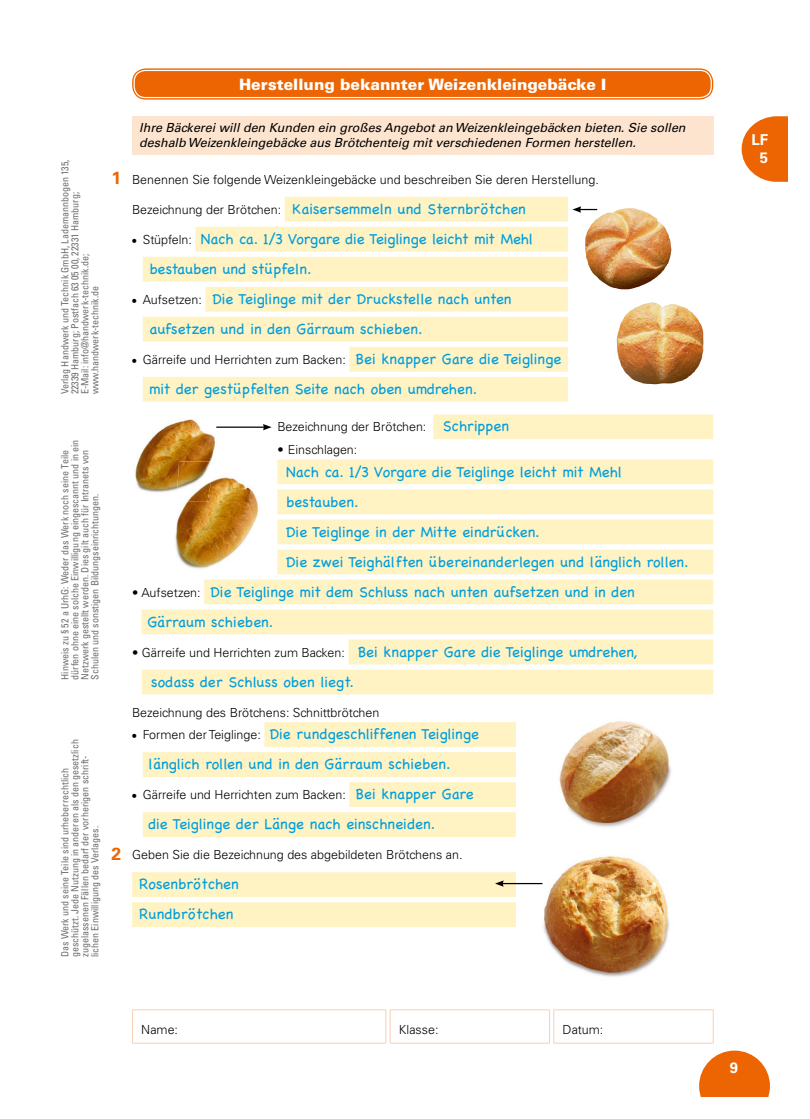
<style>
.page{position:relative;width:810px;height:1119px;background:#fff}
.page>*{position:absolute;margin:0;border:0;box-sizing:border-box;transform-origin:0 0}
.t1{font:700 17.5px "Univers LT Std";color:#ec6502}
.t2{font:900 15.62px "Univers LT Std";color:#fff}
.t3{font:15px/30px "Chalkboard";color:#009edd}
.t4{font:700 15px/18px "Univers LT Std";color:#fff;text-align:center}
.t5{font:300 12.5px "Univers LT Std";color:#000}
.t6{font:italic 12.5px/15px "Univers LT Std";color:#000}
.t7{font:condensed 10px/10px "Univers LT Std";color:#6f6f6e}
.s1{font-weight:700;font-size:17.5px;color:#ec6502}
.s2{font-family:"Chalkboard";font-weight:400;font-size:10px}
</style>
<div class="page">
<div style="left:132px;top:872px;width:581px;height:24px;background:#fff3c4"></div>
<div style="left:132px;top:902px;width:581px;height:24px;background:#fff3c4"></div>
<div style="left:433px;top:414px;width:280px;height:25px;background:#fff3c4"></div>
<div style="left:277px;top:459px;width:436px;height:25px;background:#fff3c4"></div>
<div style="left:277px;top:489px;width:436px;height:25px;background:#fff3c4"></div>
<div style="left:277px;top:519px;width:436px;height:25px;background:#fff3c4"></div>
<div style="left:277px;top:549px;width:436px;height:25px;background:#fff3c4"></div>
<div style="left:132px;top:116px;width:581px;height:38px;background:#fde4cf"></div>
<div style="left:285px;top:197px;width:283px;height:24px;background:#fff3c4"></div>
<div style="left:195px;top:227px;width:373px;height:24px;background:#fff3c4"></div>
<div style="left:143px;top:257px;width:425px;height:24px;background:#fff3c4"></div>
<div style="left:205px;top:287px;width:363px;height:24px;background:#fff3c4"></div>
<div style="left:143px;top:317px;width:425px;height:24px;background:#fff3c4"></div>
<div style="left:349px;top:347px;width:219px;height:24px;background:#fff3c4"></div>
<div style="left:143px;top:377px;width:425px;height:24px;background:#fff3c4"></div>
<img style="left:585px;top:208px;width:86px;height:81px">
<img style="left:617px;top:302px;width:86px;height:82px">
<img style="left:135px;top:419px;width:81px;height:73px">
<img style="left:172px;top:461px;width:86px;height:108px">
<img style="left:177px;top:461px;width:38px;height:40px">
<div style="left:204px;top:579px;width:509px;height:25px;background:#fff3c4"></div>
<div style="left:142px;top:609px;width:571px;height:25px;background:#fff3c4"></div>
<div style="left:348px;top:639px;width:365px;height:25px;background:#fff3c4"></div>
<div style="left:142px;top:669px;width:571px;height:25px;background:#fff3c4"></div>
<div style="left:264px;top:722px;width:449px;height:24px;background:#fff3c4"></div>
<div style="left:143px;top:752px;width:570px;height:24px;background:#fff3c4"></div>
<div style="left:349px;top:782px;width:364px;height:24px;background:#fff3c4"></div>
<div style="left:143px;top:812px;width:570px;height:24px;background:#fff3c4"></div>
<div style="left:516px;top:846px;width:197px;height:140px;background:#fff"></div>
<img style="left:529px;top:856px;width:141px;height:121px">
<div style="left:516px;top:704px;width:197px;height:140px;background:#fff"></div>
<img style="left:559px;top:721px;width:112px;height:106px">
<svg style="left:699px;top:1050px;width:71px;height:46px"></svg>
<hr style="left:132px;top:1009px;width:254px;height:1px;background:#fbceb4">
<hr style="left:132px;top:1009px;width:1px;height:33px;background:#fbceb4">
<hr style="left:385px;top:1009px;width:1px;height:33px;background:#fbceb4">
<hr style="left:132px;top:1042px;width:254px;height:1px;background:#fbceb4">
<hr style="left:390px;top:1009px;width:160px;height:1px;background:#fbceb4">
<hr style="left:390px;top:1009px;width:1px;height:33px;background:#fbceb4">
<hr style="left:549px;top:1009px;width:1px;height:33px;background:#fbceb4">
<hr style="left:390px;top:1042px;width:160px;height:1px;background:#fbceb4">
<hr style="left:553px;top:1009px;width:161px;height:1px;background:#fbceb4">
<hr style="left:553px;top:1009px;width:1px;height:33px;background:#fbceb4">
<hr style="left:713px;top:1009px;width:1px;height:33px;background:#fbceb4">
<hr style="left:553px;top:1042px;width:161px;height:1px;background:#fbceb4">
<svg style="left:742px;top:116px;width:46px;height:66px"></svg>
<svg style="left:132px;top:68px;width:581px;height:32px"></svg>
<div style="left:134px;top:70px;width:577px;height:27px;background:#ec6502;border-radius:11px"></div>
<div style="left:134px;top:70px;width:578px;height:28px;border:1px solid #fff;border-radius:11px"></div>
<hr style="left:216px;top:426px;width:49px;height:2px;background:#000">
<svg style="left:263px;top:424px;width:9px;height:6px"></svg>
<svg style="left:572px;top:206px;width:25px;height:7px"></svg>
<hr style="left:502px;top:882px;width:40px;height:2px;background:#000">
<svg style="left:495px;top:880px;width:9px;height:6px"></svg>
<p class="t2" style="left:239px;top:74px;width:369px">Herstellung bekannter Weizenkleingebäcke I</p>
<p class="t7" style="left:60px;top:394px;width:236px;rotate:-90deg">Verlag Handwerk und Technik GmbH, Lademannbogen 135, 22339 Hamburg; Postfach 63 05 00, 22331 Hamburg;<br>E-Mail: info@handwerk-technik.de; www.handwerk-technik.de</p>
<p class="t7" style="left:60px;top:679px;width:241px;rotate:-90deg">Hinweis zu § 52 a UrhG: Weder das Werk noch seine Teile dürfen ohne eine solche Einwilligung eingescannt und in ein Netzwerk gestellt werden. Dies gilt auch für Intranets von Schulen und sonstigen Bildungseinrichtungen.</p>
<p class="t7" style="left:60px;top:957px;width:219px;rotate:-90deg">Das Werk und seine Teile sind urheberrechtlich geschützt. Jede Nutzung in anderen als den gesetzlich zugelassenen Fällen bedarf der vorherigen schrift&shy;lichen Einwilligung des Verlages.</p>
<p class="t6" style="left:139px;top:121px;width:548px">Ihre Bäckerei will den Kunden ein großes Angebot an Weizenkleingebäcken bieten. Sie sollen deshalb Weizenkleingebäcke aus Brötchenteig mit verschiedenen Formen herstellen.</p>
<p class="t5" style="left:111px;top:172px;width:489px"><span class="s1">1</span> Benennen Sie folgende Weizenkleingebäcke und beschreiben Sie deren Herstellung.</p>
<p class="t5" style="left:132px;top:202px;width:151px">Bezeichnung der Brötchen:</p>
<p class="t5" style="left:132px;top:232px;width:61px"><span class="s2">•</span> Stüpfeln:</p>
<p class="t3" style="left:293px;top:194px;width:235px">Kaisersemmeln und Sternbrötchen</p>
<p class="t3" style="left:201px;top:224px;width:334px">Nach ca. 1/3 Vorgare die Teiglinge leicht mit Mehl</p>
<p class="t3" style="left:149px;top:254px;width:164px">bestauben und stüpfeln.</p>
<p class="t3" style="left:212px;top:284px;width:301px">Die Teiglinge mit der Druckstelle nach unten</p>
<p class="t3" style="left:149px;top:314px;width:275px">aufsetzen und in den Gärraum schieben.</p>
<p class="t3" style="left:356px;top:344px;width:207px">Bei knapper Gare die Teiglinge</p>
<p class="t3" style="left:149px;top:374px;width:329px">mit der gestüpfelten Seite nach oben umdrehen.</p>
<p class="t5" style="left:132px;top:292px;width:71px"><span class="s2">•</span> Aufsetzen:</p>
<p class="t5" style="left:132px;top:352px;width:215px"><span class="s2">•</span> Gärreife und Herrichten zum Backen:</p>
<p class="t5" style="left:277px;top:419px;width:151px">Bezeichnung der Brötchen:</p>
<p class="t5" style="left:277px;top:442px;width:81px">• Einschlagen:</p>
<p class="t3" style="left:443px;top:411px;width:68px">Schrippen</p>
<p class="t3" style="left:286px;top:456px;width:404px">Nach ca. 1/3 Vorgare die Teiglinge leicht mit Mehl bestauben.<br>Die Teiglinge in der Mitte eindrücken.<br>Die zwei Teighälften übereinanderlegen und länglich rollen.</p>
<p class="t1" style="left:111px;top:843px;width:11px">2</p>
<p class="t3" style="left:210px;top:576px;width:426px">Die Teiglinge mit dem Schluss nach unten aufsetzen und in den</p>
<p class="t3" style="left:147px;top:606px;width:127px">Gärraum schieben.</p>
<p class="t3" style="left:358px;top:636px;width:281px">Bei knapper Gare die Teiglinge umdrehen,</p>
<p class="t3" style="left:151px;top:666px;width:204px">sodass der Schluss oben liegt.</p>
<p class="t3" style="left:270px;top:719px;width:211px">Die rundgeschliffenen Teiglinge</p>
<p class="t3" style="left:149px;top:749px;width:303px">länglich rollen und in den Gärraum schieben.</p>
<p class="t3" style="left:356px;top:779px;width:120px">Bei knapper Gare</p>
<p class="t3" style="left:149px;top:809px;width:288px">die Teiglinge der Länge nach einschneiden.</p>
<p class="t5" style="left:132px;top:584px;width:70px">• Aufsetzen:</p>
<p class="t5" style="left:132px;top:644px;width:214px">• Gärreife und Herrichten zum Backen:</p>
<p class="t5" style="left:132px;top:704px;width:249px">Bezeichnung des Brötchens: Schnittbrötchen</p>
<p class="t5" style="left:132px;top:727px;width:130px"><span class="s2">•</span> Formen der Teiglinge:</p>
<p class="t5" style="left:132px;top:787px;width:215px"><span class="s2">•</span> Gärreife und Herrichten zum Backen:</p>
<p class="t5" style="left:132px;top:847px;width:332px">Geben Sie die Bezeichnung des abgebildeten Brötchens an.</p>
<p class="t3" style="left:139px;top:869px;width:101px">Rosenbrötchen<br>Rundbrötchen</p>
<p class="t5" style="left:141px;top:1022px;width:38px">Name:</p>
<p class="t5" style="left:399px;top:1022px;width:41px">Klasse:</p>
<p class="t5" style="left:563px;top:1022px;width:42px">Datum:</p>
<p class="t4" style="left:751px;top:131px;width:18px">LF<br>5</p>
<p class="t4" style="left:730px;top:1058px;width:10px">9</p>
</div>
